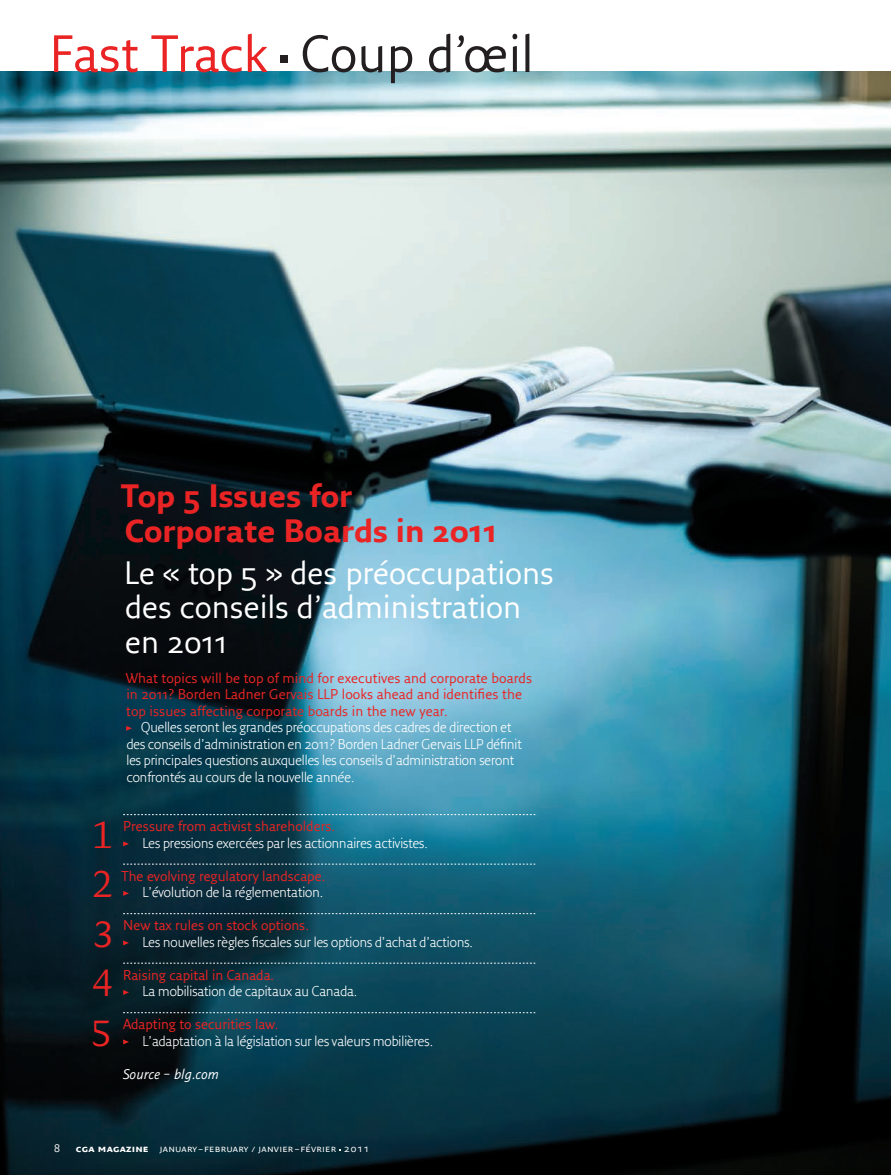
<style>
.page{position:relative;width:891px;height:1175px;background:#fff}
.page>*{position:absolute;margin:0;border:0;box-sizing:border-box;transform-origin:0 0}
.t1{font:51px "Fresco Sans";color:#ea2424}
.t2{font:36px/49.5px "Fresco LF";color:#ea2424;text-align:justify}
.t3{font:31.5px/34.5px "Fresco Sans";color:#fff}
.t4{font:700 31.5px/34.5px "Fresco Sans";color:#ea2424}
.t5{font:300 13.8px/16.5px "Fresco Sans";color:#fff}
.t6{font:13.8px/16.5px "Fresco Sans";letter-spacing:.005em;color:#ea2424}
.t7{font:italic 13.8px "Fresco Sans";color:#fff}
.t8{font:10.5px "Fresco Sans SC";letter-spacing:.025em;color:#fff}
.t9{font:10.5px "Fresco Sans";color:#fff}
.s1{color:#231f20}
.s2{font-weight:700}
</style>
<div class="page">
<img style="left:0;top:72px;width:891px;height:1102px">
<div style="left:280px;top:56px;width:8px;height:7px;background:#231f20"></div>
<svg style="left:126px;top:726px;width:6px;height:4px"></svg>
<svg style="left:123px;top:814px;width:412px;height:1px"></svg>
<svg style="left:123px;top:864px;width:412px;height:1px"></svg>
<svg style="left:123px;top:913px;width:412px;height:1px"></svg>
<svg style="left:123px;top:963px;width:412px;height:1px"></svg>
<svg style="left:123px;top:1012px;width:412px;height:1px"></svg>
<svg style="left:123px;top:841px;width:6px;height:5px"></svg>
<svg style="left:123px;top:891px;width:6px;height:4px"></svg>
<svg style="left:123px;top:940px;width:6px;height:5px"></svg>
<svg style="left:123px;top:990px;width:6px;height:4px"></svg>
<svg style="left:123px;top:1039px;width:6px;height:5px"></svg>
<h1 class="t1" style="left:49px;top:24px;width:486px">Fast Track <span class="s1">Coup d’œil</span></h1>
<h2 class="t2" style="left:90px;top:810px;width:25px">1<br>2<br>3<br>4<br>5</h2>
<h3 class="t4" style="left:121px;top:478px;width:378px">Top 5 Issues for<br>Corporate Boards in 2011</h3>
<h3 class="t3" style="left:124px;top:555px;width:431px">Le « top 5 » des préoccupations des conseils d’administration en 2011</h3>
<p class="t6" style="left:126px;top:669px;width:408px">What topics will be top of mind for executives and corporate boards in 2011? Borden Ladner Gervais LLP looks ahead and identifies the top issues affecting corporate boards in the new year.</p>
<p class="t5" style="left:127px;top:719px;width:397px;text-indent:15px">Quelles seront les grandes préoccupations des cadres de direction et des conseils d’administration en 2011? Borden Ladner Gervais LLP définit les principales questions auxquelles les conseils d’administration seront confrontés au cours de la nouvelle année.</p>
<p class="t6" style="left:123px;top:818px;width:213px">Pressure from activist shareholders.</p>
<p class="t5" style="left:143px;top:834px;width:287px">Les pressions exercées par les actionnaires activistes.</p>
<p class="t6" style="left:122px;top:867px;width:205px">The evolving regulatory landscape.</p>
<p class="t5" style="left:143px;top:884px;width:182px">L’évolution de la réglementation.</p>
<p class="t6" style="left:123px;top:917px;width:187px">New tax rules on stock options.</p>
<p class="t5" style="left:143px;top:933px;width:332px">Les nouvelles règles fiscales sur les options d’achat d’actions.</p>
<p class="t6" style="left:123px;top:966px;width:152px">Raising capital in Canada.</p>
<p class="t5" style="left:143px;top:983px;width:216px">La mobilisation de capitaux au Canada.</p>
<p class="t6" style="left:123px;top:1016px;width:157px">Adapting to securities law.</p>
<p class="t5" style="left:143px;top:1032px;width:292px">L’adaptation à la législation sur les valeurs mobilières.</p>
<p class="t7" style="left:123px;top:1065px;width:98px">Source – blg.com</p>
<p class="t9" style="left:54px;top:1142px;width:7px">8</p>
<p class="t8" style="left:76px;top:1142px;width:295px"><span class="s2">cga magazine</span> january –february / janvier –février 2011</p>
</div>
